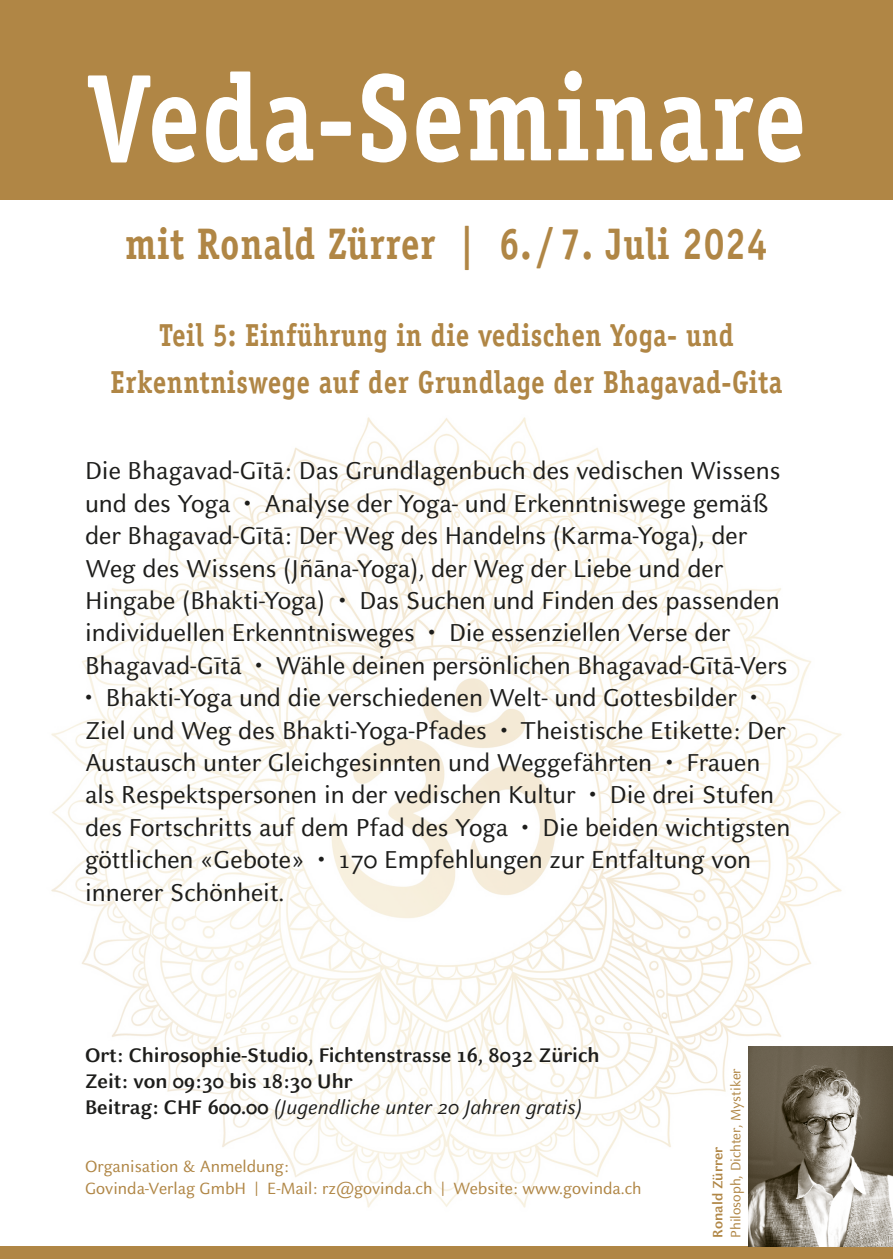
<style>
.page{position:relative;width:893px;height:1259px;background:#fff}
.page>*{position:absolute;margin:0;border:0;box-sizing:border-box;transform-origin:0 0}
.Titel_70{font:700 123.9px "Officina Serif Std";letter-spacing:.02em;color:#fff;scale:.85 1}
.Titel_25{font:700 44.25px "Officina Serif Std";letter-spacing:.02em;color:#b08645;scale:.85 1}
.Titel_18{font:700 31.8px "Officina Serif Std";letter-spacing:.02em;color:#b08645;scale:.85 1}
.Lauftext_Veda_groß{font:27px/32.4px "Celeste Sans Pro Deva";color:#1d1d1b}
.Info_klein{font:700 21.75px "Celeste Sans Pro Deva";color:#1d1d1b}
.Info_klein-2{font:italic 21.75px "Celeste Sans Pro Deva";color:#1d1d1b}
.Lauftext_Veda{font:18px "Celeste Sans Pro Deva";color:#b08645}
.Info_Referent_Veda{font:15px "Celeste Sans Pro Deva";color:#b08645}
.Info_Referent_Veda-2{font:700 15px "Celeste Sans Pro Deva";color:#b08645}
.s1{font-weight:700;font-style:normal}
</style>
<div class="page">
<div style="left:0;top:0;width:893px;height:200px;background:#b08645"></div>
<img style="left:51px;top:417px;width:791px;height:829px">
<div style="left:0;top:1246px;width:893px;height:13px;background:#b08645"></div>
<img style="left:749px;top:1046px;width:144px;height:200px">
<p class="Titel_70" style="left:87px;top:41px;width:847px">Veda-Seminare</p>
<p class="Titel_25" style="left:125px;top:217px;width:757px">mit Ronald Zürrer | 6. / 7. Juli 2024</p>
<p class="Titel_18" style="left:159px;top:316px;width:677px">Teil 5: Einführung in die vedischen Yoga- und</p>
<p class="Titel_18" style="left:111px;top:362px;width:792px">Erkenntniswege auf der Grundlage der Bhagavad-Gita</p>
<p class="Lauftext_Veda_groß" style="left:85px;top:454px;width:704px">Die Bhagavad-Gītā: Das Grundlagenbuch des vedischen Wissens und des Yoga • Analyse der Yoga- und Erkenntniswege gemäß der Bhagavad-Gītā: Der Weg des Handelns (Karma-Yoga), der Weg des Wissens (Jñāna-Yoga), der Weg der Liebe und der Hingabe (Bhakti-Yoga) • Das Suchen und Finden des passenden individuellen Erkenntnisweges • Die essenziellen Verse der Bhagavad-Gītā • Wähle deinen persönlichen Bhagavad-Gītā-Vers</p>
<p class="Lauftext_Veda_groß" style="left:85px;top:681px;width:707px">• Bhakti-Yoga und die verschiedenen Welt- und Gottesbilder • Ziel und Weg des Bhakti-Yoga-Pfades • Theistische Etikette: Der Austausch unter Gleichgesinnten und Weggefährten • Frauen als Respektspersonen in der vedischen Kultur • Die drei Stufen des Fortschritts auf dem Pfad des Yoga • Die beiden wichtigsten göttlichen «Gebote» • 170 Empfehlungen zur Entfaltung von innerer Schönheit.</p>
<p class="Info_klein" style="left:85px;top:1041px;width:516px">Ort: Chirosophie-Studio, Fichtenstrasse 16, 8032 Zürich</p>
<p class="Info_klein" style="left:85px;top:1067px;width:269px">Zeit: von 09:30 bis 18:30 Uhr</p>
<p class="Info_klein-2" style="left:85px;top:1093px;width:498px"><span class="s1">Beitrag: CHF 600.00</span> (Jugendliche unter 20 Jahren gratis)</p>
<p class="Lauftext_Veda" style="left:85px;top:1155px;width:206px">Organisation &amp; Anmeldung:</p>
<p class="Lauftext_Veda" style="left:85px;top:1176px;width:558px">Govinda-Verlag GmbH | E-Mail: rz@govinda.ch | Website: www.govinda.ch</p>
<p class="Info_Referent_Veda" style="left:726px;top:1237px;width:171px;rotate:-90deg">Philosoph, Dichter, Mystiker</p>
<p class="Info_Referent_Veda-2" style="left:708px;top:1237px;width:92px;rotate:-90deg">Ronald Zürrer</p>
</div>
